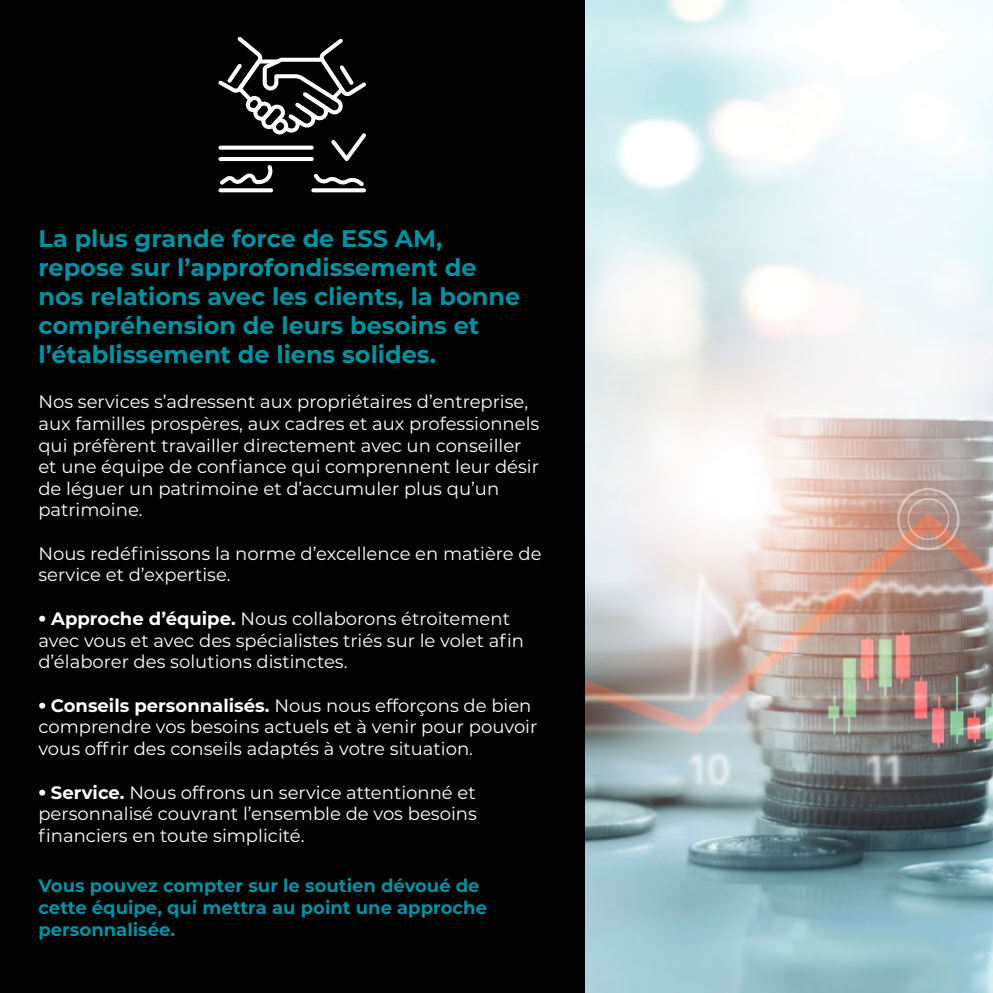
<style>
.page{position:relative;width:993px;height:993px;background:#fff}
.page>*{position:absolute;margin:0;border:0;box-sizing:border-box;transform-origin:0 0}
.t1{font:700 24px/28.8px "Montserrat";color:#0091a1}
.t2{font:18px/21.6px "Montserrat";color:#fff}
.t3{font:700 18px/21.6px "Montserrat";color:#0091a1}
.s1{font-weight:900}
.s2{font-weight:700}
</style>
<div class="page">
<img style="left:584px;top:0;width:408px;height:992px">
<div style="left:0;top:0;width:584px;height:992px;background:#020203"></div>
<svg style="left:311px;top:188px;width:55px;height:4px"></svg>
<svg style="left:218px;top:188px;width:55px;height:4px"></svg>
<svg style="left:218px;top:37px;width:148px;height:149px"></svg>
<h1 class="t1" style="left:38px;top:223px;width:483px">La plus grande force de ESS AM, repose sur l’approfondissement de nos relations avec les clients, la bonne compréhension de leurs besoins et l’établissement de liens solides.</h1>
<p class="t2" style="left:38px;top:390px;width:502px">Nos services s’adressent aux propriétaires d’entreprise, aux familles prospères, aux cadres et aux professionnels qui préfèrent travailler directement avec un conseiller et une équipe de confiance qui comprennent leur désir de léguer un patrimoine et d’accumuler plus qu’un patrimoine.</p>
<p class="t2" style="left:38px;top:541px;width:504px">Nous redéfinissons la norme d’excellence en matière de service et d’expertise.</p>
<p class="t2" style="left:38px;top:607px;width:487px"><span class="s1">•</span> <span class="s2">Approche d’équipe.</span> Nous collaborons étroitement avec vous et avec des spécialistes triés sur le volet afin d’élaborer des solutions distinctes.</p>
<p class="t2" style="left:38px;top:693px;width:500px"><span class="s1">•</span> <span class="s2">Conseils personnalisés.</span> Nous nous efforçons de bien comprendre vos besoins actuels et à venir pour pouvoir vous offrir des conseils adaptés à votre situation.</p>
<p class="t2" style="left:38px;top:780px;width:440px;text-align:justify"><span class="s1">•</span> <span class="s2">Service.</span> Nous offrons un service attentionné et personnalisé couvrant l’ensemble de vos besoins financiers en toute simplicité.</p>
<p class="t3" style="left:38px;top:873px;width:450px">Vous pouvez compter sur le soutien dévoué de cette équipe, qui mettra au point une approche personnalisée.</p>
</div>
